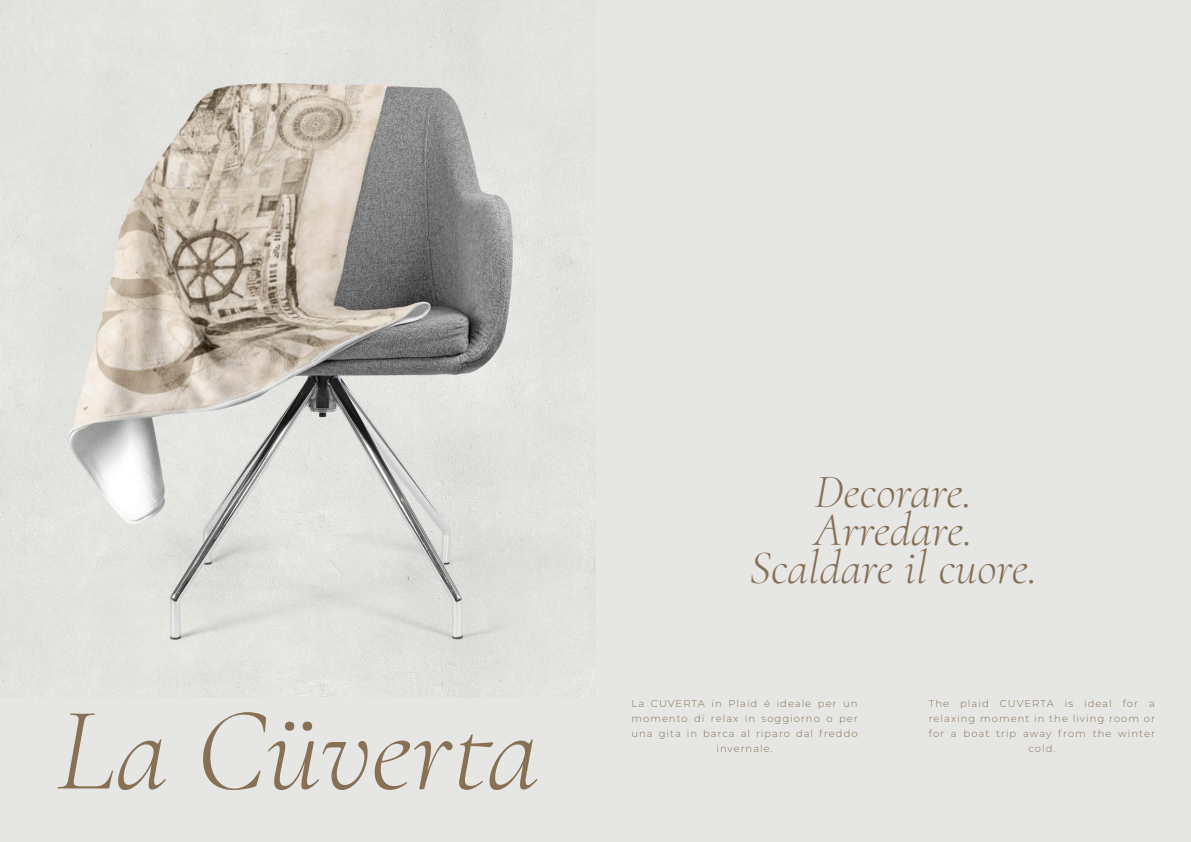
<style>
.page{position:relative;width:1191px;height:842px;background:#e6e7e5}
.page>*{position:absolute;margin:0;border:0;box-sizing:border-box;transform-origin:0 0}
.t1{font:italic 300 120px "Cormorant";color:#877054}
.t2{font:italic 300 48px "Cormorant";color:#877054}
.t3{font:300 10px/15px "Montserrat";letter-spacing:.1em;color:#877054;text-align:center}
</style>
<div class="page">
<img style="left:0;top:0;width:595px;height:697px">
<p class="t1" style="left:56px;top:680px;width:484px">La Cüverta</p>
<p class="t2" style="left:814px;top:464px;width:159px">Decorare.</p>
<p class="t2" style="left:813px;top:502px;width:161px">Arredare.</p>
<p class="t2" style="left:749px;top:540px;width:290px">Scaldare il cuore.</p>
<p class="t3" style="left:631px;top:696px;width:228px">La CUVERTA in Plaid é ideale per un momento di relax in soggiorno o per una gita in barca al riparo dal freddo invernale.</p>
<p class="t3" style="left:928px;top:696px;width:228px">The plaid CUVERTA is ideal for a relaxing moment in the living room or for a boat trip away from the winter cold.</p>
</div>
